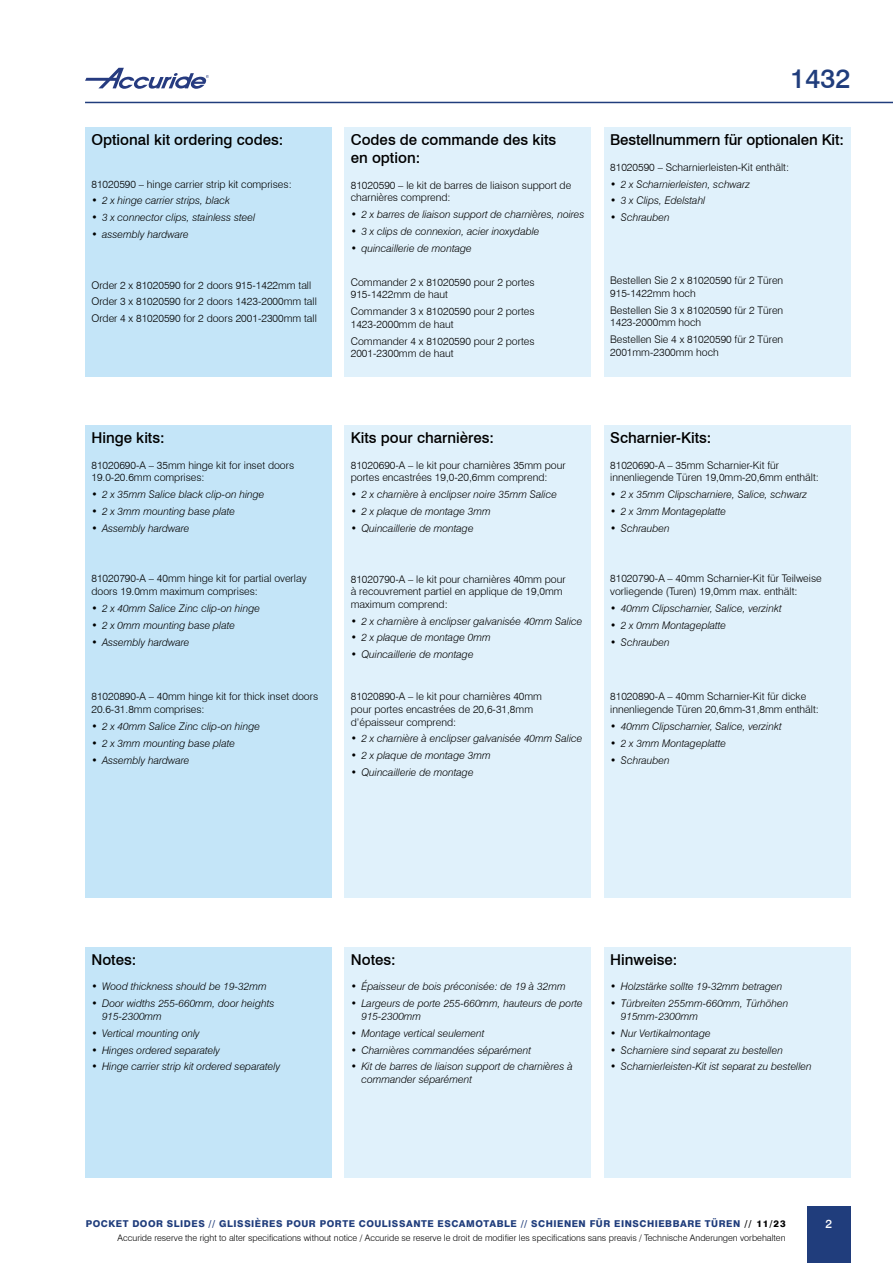
<style>
.page{position:relative;width:893px;height:1263px;background:#fff}
.page>*{position:absolute;margin:0;border:0;box-sizing:border-box;transform-origin:0 0}
.t1{font:500 27px "Swiss 721 BT";color:#203d7c}
.t2{font:500 15px/18px "Swiss 721 BT";color:#000}
.t3{font:500 12px "Swiss 721 BT";color:#fff}
.t4{font:italic 300 10.5px/12.6px "Swiss 721 BT";color:#000}
.t5{font:300 10.5px/12.6px "Swiss 721 BT";color:#000}
.t6{font:800 9.45px "Swiss 721 BT";letter-spacing:.055em;color:#203d7c}
.t7{font:300 9px "Swiss 721 BT";color:#000}
.s1{color:#000}
</style>
<div class="page">
<hr style="left:85px;top:102px;width:808px;height:1px;background:#203d7c">
<div style="left:807px;top:1206px;width:43px;height:57px;background:#203d7c"></div>
<div style="left:85px;top:128px;width:247px;height:249px;background:#c4e5f8"></div>
<div style="left:604px;top:128px;width:246px;height:249px;background:#e0f1fb"></div>
<div style="left:344px;top:128px;width:247px;height:249px;background:#e0f1fb"></div>
<div style="left:85px;top:425px;width:247px;height:472px;background:#c4e5f8"></div>
<div style="left:344px;top:425px;width:247px;height:472px;background:#e0f1fb"></div>
<div style="left:604px;top:425px;width:246px;height:472px;background:#e0f1fb"></div>
<div style="left:85px;top:947px;width:247px;height:231px;background:#c4e5f8"></div>
<div style="left:344px;top:947px;width:247px;height:231px;background:#e0f1fb"></div>
<div style="left:604px;top:947px;width:246px;height:231px;background:#e0f1fb"></div>
<svg style="left:85px;top:68px;width:124px;height:21px"></svg>
<h2 class="t2" style="left:91px;top:131px;width:194px">Optional kit ordering codes:</h2>
<p class="t5" style="left:91px;top:177px;width:202px">81020590 – hinge carrier strip kit comprises:</p>
<p class="t4" style="left:91px;top:194px;width:140px">• 2 x hinge carrier strips, black</p>
<p class="t4" style="left:91px;top:211px;width:165px">• 3 x connector clips, stainless steel</p>
<p class="t4" style="left:91px;top:228px;width:99px">• assembly hardware</p>
<p class="t5" style="left:91px;top:276px;width:227px;line-height:16.8px">Order 2 x 81020590 for 2 doors 915-1422mm tall<br>Order 3 x 81020590 for 2 doors 1423-2000mm tall<br>Order 4 x 81020590 for 2 doors 2001-2300mm tall</p>
<h2 class="t2" style="left:91px;top:429px;width:75px">Hinge kits:</h2>
<p class="t5" style="left:91px;top:458px;width:204px">81020690-A – 35mm hinge kit for inset doors<br>19.0-20.6mm comprises:</p>
<p class="t4" style="left:91px;top:488px;width:175px">• 2 x 35mm Salice black clip-on hinge</p>
<p class="t4" style="left:91px;top:505px;width:145px">• 2 x 3mm mounting base plate</p>
<p class="t4" style="left:91px;top:522px;width:100px">• Assembly hardware</p>
<p class="t5" style="left:91px;top:572px;width:217px">81020790-A – 40mm hinge kit for partial overlay doors 19.0mm maximum comprises:</p>
<p class="t4" style="left:91px;top:602px;width:170px">• 2 x 40mm Salice Zinc clip-on hinge</p>
<p class="t4" style="left:91px;top:618px;width:145px">• 2 x 0mm mounting base plate</p>
<p class="t4" style="left:91px;top:635px;width:100px">• Assembly hardware</p>
<p class="t5" style="left:91px;top:690px;width:228px">81020890-A – 40mm hinge kit for thick inset doors<br>20.6-31.8mm comprises:</p>
<p class="t4" style="left:91px;top:720px;width:170px">• 2 x 40mm Salice Zinc clip-on hinge</p>
<p class="t4" style="left:91px;top:736px;width:145px">• 2 x 3mm mounting base plate</p>
<p class="t4" style="left:91px;top:753px;width:100px">• Assembly hardware</p>
<h2 class="t2" style="left:351px;top:131px;width:207px">Codes de commande des kits en option:</h2>
<p class="t5" style="left:351px;top:179px;width:222px">81020590 – le kit de barres de liaison support de charnières comprend:</p>
<p class="t4" style="left:351px;top:208px;width:235px">• 2 x barres de liaison support de charnières, noires</p>
<p class="t4" style="left:351px;top:225px;width:190px">• 3 x clips de connexion, acier inoxydable</p>
<p class="t4" style="left:351px;top:242px;width:123px">• quincaillerie de montage</p>
<p class="t5" style="left:351px;top:275px;width:185px">Commander 2 x 81020590 pour 2 portes<br>915-1422mm de haut</p>
<p class="t5" style="left:351px;top:305px;width:185px">Commander 3 x 81020590 pour 2 portes<br>1423-2000mm de haut</p>
<p class="t5" style="left:351px;top:334px;width:185px">Commander 4 x 81020590 pour 2 portes<br>2001-2300mm de haut</p>
<h1 class="t1" style="left:790px;top:62px;width:62px">1432</h1>
<h2 class="t2" style="left:610px;top:131px;width:235px">Bestellnummern für optionalen Kit:</h2>
<p class="t5" style="left:610px;top:161px;width:180px">81020590 – Scharnierleisten-Kit enthält:</p>
<p class="t4" style="left:610px;top:177px;width:141px">• 2 x Scharnierleisten, schwarz</p>
<p class="t4" style="left:610px;top:194px;width:97px">• 3 x Clips, Edelstahl</p>
<p class="t4" style="left:610px;top:211px;width:61px">• Schrauben</p>
<p class="t5" style="left:610px;top:274px;width:174px">Bestellen Sie 2 x 81020590 für 2 Türen<br>915-1422mm hoch</p>
<p class="t5" style="left:610px;top:304px;width:174px">Bestellen Sie 3 x 81020590 für 2 Türen<br>1423-2000mm hoch</p>
<p class="t5" style="left:610px;top:333px;width:174px">Bestellen Sie 4 x 81020590 für 2 Türen<br>2001mm-2300mm hoch</p>
<h2 class="t2" style="left:351px;top:429px;width:145px">Kits pour charnières:</h2>
<p class="t5" style="left:351px;top:458px;width:216px">81020690-A – le kit pour charnières 35mm pour portes encastrées 19,0-20,6mm comprend:</p>
<p class="t4" style="left:351px;top:488px;width:208px">• 2 x charnière à enclipser noire 35mm Salice</p>
<p class="t4" style="left:351px;top:505px;width:141px">• 2 x plaque de montage 3mm</p>
<p class="t4" style="left:351px;top:522px;width:124px">• Quincaillerie de montage</p>
<p class="t5" style="left:351px;top:572px;width:216px">81020790-A – le kit pour charnières 40mm pour à recouvrement partiel en applique de 19,0mm maximum comprend:</p>
<p class="t4" style="left:351px;top:614px;width:233px">• 2 x charnière à enclipser galvanisée 40mm Salice</p>
<p class="t4" style="left:351px;top:631px;width:141px">• 2 x plaque de montage 0mm</p>
<p class="t4" style="left:351px;top:648px;width:124px">• Quincaillerie de montage</p>
<p class="t5" style="left:351px;top:690px;width:193px">81020890-A – le kit pour charnières 40mm pour portes encastrées de 20,6-31,8mm d’épaisseur comprend:</p>
<p class="t4" style="left:351px;top:732px;width:233px">• 2 x charnière à enclipser galvanisée 40mm Salice</p>
<p class="t4" style="left:351px;top:749px;width:141px">• 2 x plaque de montage 3mm</p>
<p class="t4" style="left:351px;top:766px;width:124px">• Quincaillerie de montage</p>
<h2 class="t2" style="left:610px;top:429px;width:103px">Scharnier-Kits:</h2>
<p class="t5" style="left:610px;top:458px;width:210px">81020690-A – 35mm Scharnier-Kit für innenliegende Türen 19,0mm-20,6mm enthält:</p>
<p class="t4" style="left:610px;top:488px;width:199px">• 2 x 35mm Clipscharniere, Salice, schwarz</p>
<p class="t4" style="left:610px;top:505px;width:118px">• 2 x 3mm Montageplatte</p>
<p class="t4" style="left:610px;top:522px;width:61px">• Schrauben</p>
<p class="t5" style="left:610px;top:572px;width:213px">81020790-A – 40mm Scharnier-Kit für Teilweise vorliegende (Turen) 19,0mm max. enthält:</p>
<p class="t4" style="left:610px;top:602px;width:173px">• 40mm Clipscharnier, Salice, verzinkt</p>
<p class="t4" style="left:610px;top:618px;width:118px">• 2 x 0mm Montageplatte</p>
<p class="t4" style="left:610px;top:635px;width:61px">• Schrauben</p>
<p class="t5" style="left:610px;top:690px;width:210px">81020890-A – 40mm Scharnier-Kit für dicke innenliegende Türen 20,6mm-31,8mm enthält:</p>
<p class="t4" style="left:610px;top:720px;width:173px">• 40mm Clipscharnier, Salice, verzinkt</p>
<p class="t4" style="left:610px;top:736px;width:118px">• 2 x 3mm Montageplatte</p>
<p class="t4" style="left:610px;top:753px;width:61px">• Schrauben</p>
<h2 class="t2" style="left:91px;top:950px;width:46px">Notes:</h2>
<p class="t4" style="left:91px;top:980px;width:177px">• Wood thickness should be 19-32mm</p>
<p class="t4" style="left:102px;top:997px;width:174px;text-indent:-11px">• Door widths 255-660mm, door heights<br>915-2300mm</p>
<p class="t4" style="left:91px;top:1026px;width:110px">• Vertical mounting only</p>
<p class="t4" style="left:91px;top:1043px;width:130px">• Hinges ordered separately</p>
<p class="t4" style="left:91px;top:1060px;width:190px">• Hinge carrier strip kit ordered separately</p>
<h2 class="t2" style="left:351px;top:950px;width:46px">Notes:</h2>
<p class="t4" style="left:351px;top:980px;width:216px">• Épaisseur de bois préconisée: de 19 à 32mm</p>
<p class="t4" style="left:361px;top:997px;width:223px;text-indent:-11px">• Largeurs de porte 255-660mm, hauteurs de porte<br>915-2300mm</p>
<p class="t4" style="left:351px;top:1026px;width:135px">• Montage vertical seulement</p>
<p class="t4" style="left:351px;top:1043px;width:182px">• Charnières commandées séparément</p>
<p class="t4" style="left:361px;top:1060px;width:213px;text-indent:-11px">• Kit de barres de liaison support de charnières à commander séparément</p>
<h2 class="t2" style="left:610px;top:950px;width:69px">Hinweise:</h2>
<p class="t4" style="left:610px;top:980px;width:174px">• Holzstärke sollte 19-32mm betragen</p>
<p class="t4" style="left:621px;top:997px;width:169px;text-indent:-11px">• Türbreiten 255mm-660mm, Türhöhen<br>915mm-2300mm</p>
<p class="t4" style="left:610px;top:1026px;width:102px">• Nur Vertikalmontage</p>
<p class="t4" style="left:610px;top:1043px;width:174px">• Scharniere sind separat zu bestellen</p>
<p class="t4" style="left:610px;top:1060px;width:203px">• Scharnierleisten-Kit ist separat zu bestellen</p>
<p class="t6" style="left:86px;top:1218px;width:701px">POCKET DOOR SLIDES // GLISSIÈRES POUR PORTE COULISSANTE ESCAMOTABLE // SCHIENEN FÜR EINSCHIEBBARE TÜREN <span class="s1">// 11/23</span></p>
<p class="t7" style="left:118px;top:1232px;width:669px">Accuride reserve the right to alter specifications without notice / Accuride se reserve le droit de modifier les specifications sans preavis / Technische Anderungen vorbehalten</p>
<p class="t3" style="left:825px;top:1217px;width:8px">2</p>
</div>
